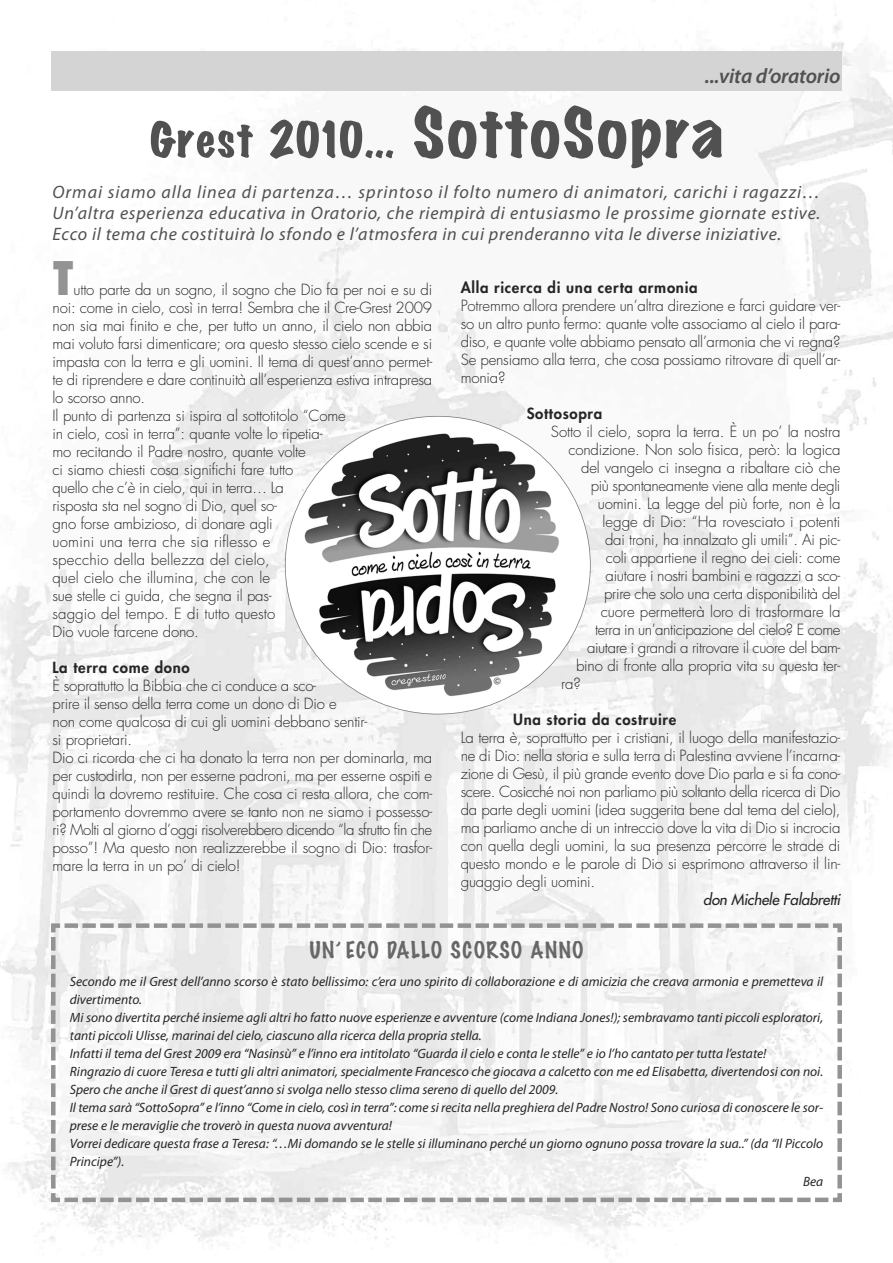
<style>
.page{position:relative;width:893px;height:1263px;background:#fff}
.page>*{position:absolute;margin:0;border:0;box-sizing:border-box;transform-origin:0 0}
.t1{font:800 51px "Marking Pen";letter-spacing:.04em;color:#525152}
.t2{font:800 condensed 45px "Futura";color:#939393}
.t3{font:100 21px "Marker Felt";letter-spacing:.055em;color:#686768}
.t4{font:italic 600 21px "Myriad Pro";letter-spacing:-.01em;color:#525152}
.t5{font:italic 18px/21px "Myriad Pro";letter-spacing:.04em;color:#525152;text-align:justify}
.t6{font:300 15px/18px "Futura";letter-spacing:-.015em;color:#272627}
.t7{font:800 15px "Futura";letter-spacing:.045em;color:#272627}
.t8{font:italic 15px "Futura";letter-spacing:-.01em;color:#272627}
.t9{font:italic 13.5px/18px "Myriad Pro";color:#272627}
.s1{font-size:72px}
</style>
<div class="page">
<img style="left:0;top:14px;width:893px;height:1242px">
<div style="left:51px;top:51px;width:791px;height:39px;background:#d4d4d4"></div>
<div style="left:286px;top:417px;width:304px;height:297px;background:#fff;border-radius:50%"></div>
<img style="left:300px;top:430px;width:265px;height:271px">
<svg style="left:49px;top:921px;width:795px;height:283px"></svg>
<h3 class="t4" style="left:705px;top:68px;width:137px">...vita d’oratorio</h3>
<h1 class="t1" style="left:150px;top:111px;width:575px">Grest 2010... <span class="s1">SottoSopra</span></h1>
<p class="t5" style="left:53px;top:183px;width:769px">Ormai siamo alla linea di partenza… sprintoso il folto numero di animatori, carichi i ragazzi… Un’altra esperienza educativa in Oratorio, che riempirà di entusiasmo le prossime giornate estive.<br>Ecco il tema che costituirà lo sfondo e l’atmosfera in cui prenderanno vita le diverse iniziative.</p>
<h2 class="t2" style="left:53px;top:259px;width:23px">T</h2>
<p class="t6" style="left:53px;top:281px;width:381px;text-indent:21px">utto parte da un sogno, il sogno che Dio fa per noi e su di noi: come in cielo, così in terra! Sembra che il Cre-Grest 2009 non sia mai finito e che, per tutto un anno, il cielo non abbia mai voluto farsi dimenticare; ora questo stesso cielo scende e si impasta con la terra e gli uomini. Il tema di quest’anno permet&shy;te di riprendere e dare continuità all’esperienza estiva intrapresa lo scorso anno.<br>Il punto di partenza si ispira al sottotitolo “Come<br>in cielo, così in terra”: quante volte lo ripetia-<br>mo recitando il Padre nostro, quante volte<br>ci siamo chiesti cosa significhi fare tutto<br>quello che c’è in cielo, qui in terra… La<br>risposta sta nel sogno di Dio, quel so-<br>gno forse ambizioso, di donare agli<br>uomini una terra che sia riflesso e<br>specchio della bellezza del cielo,<br>quel cielo che illumina, che con le<br>sue stelle ci guida, che segna il pas-<br>saggio del tempo. E di tutto questo<br>Dio vuole farcene dono.</p>
<p class="t7" style="left:53px;top:660px;width:139px">La terra come dono</p>
<p class="t6" style="left:53px;top:677px;width:381px">È soprattutto la Bibbia che ci conduce a sco-<br>prire il senso della terra come un dono di Dio e<br>non come qualcosa di cui gli uomini debbano sentir-<br>si proprietari.<br>Dio ci ricorda che ci ha donato la terra non per dominarla, ma per custodirla, non per esserne padroni, ma per esserne ospiti e quindi la dovremo restituire. Che cosa ci resta allora, che com&shy;portamento dovremmo avere se tanto non ne siamo i possesso&shy;ri? Molti al giorno d’oggi risolverebbero dicendo “la sfrutto fin che posso”! Ma questo non realizzerebbe il sogno di Dio: trasfor&shy;mare la terra in un po’ di cielo!</p>
<p class="t7" style="left:461px;top:280px;width:238px">Alla ricerca di una certa armonia</p>
<p class="t6" style="left:461px;top:297px;width:381px;text-align:justify">Potremmo allora prendere un’altra direzione e farci guidare ver&shy;so un altro punto fermo: quante volte associamo al cielo il para&shy;diso, e quante volte abbiamo pensato all’armonia che vi regna?<br>Se pensiamo alla terra, che cosa possiamo ritrovare di quell’ar&shy;monia?</p>
<p class="t7" style="left:527px;top:406px;width:77px">Sottosopra</p>
<p class="t6" style="left:551px;top:423px;width:291px">Sotto il cielo, sopra la terra. È un po’ la nostra</p>
<p class="t6" style="left:568px;top:441px;width:274px">condizione. Non solo fisica, però: la logica</p>
<p class="t6" style="left:581px;top:459px;width:261px">del vangelo ci insegna a ribaltare ciò che</p>
<p class="t6" style="left:591px;top:477px;width:251px">più spontaneamente viene alla mente degli</p>
<p class="t6" style="left:598px;top:495px;width:244px">uomini. La legge del più forte, non è la</p>
<p class="t6" style="left:603px;top:513px;width:239px">legge di Dio: “Ha rovesciato i potenti</p>
<p class="t6" style="left:605px;top:531px;width:237px">dai troni, ha innalzato gli umili”. Ai pic-</p>
<p class="t6" style="left:606px;top:549px;width:236px">coli appartiene il regno dei cieli: come</p>
<p class="t6" style="left:606px;top:567px;width:236px">aiutare i nostri bambini e ragazzi a sco-</p>
<p class="t6" style="left:604px;top:585px;width:238px">prire che solo una certa disponibilità del</p>
<p class="t6" style="left:601px;top:603px;width:241px">cuore permetterà loro di trasformare la</p>
<p class="t6" style="left:595px;top:621px;width:247px">terra in un’anticipazione del cielo? E come</p>
<p class="t6" style="left:587px;top:639px;width:255px">aiutare i grandi a ritrovare il cuore del bam-</p>
<p class="t6" style="left:576px;top:657px;width:266px">bino di fronte alla propria vita su questa ter-</p>
<p class="t6" style="left:561px;top:675px;width:21px">ra?</p>
<p class="t7" style="left:513px;top:712px;width:165px">Una storia da costruire</p>
<p class="t6" style="left:461px;top:729px;width:381px;text-align:justify">La terra è, soprattutto per i cristiani, il luogo della manifestazio&shy;ne di Dio: nella storia e sulla terra di Palestina avviene l’incarna&shy;zione di Gesù, il più grande evento dove Dio parla e si fa cono&shy;scere. Cosicché noi non parliamo più soltanto della ricerca di Dio da parte degli uomini (idea suggerita bene dal tema del cielo), ma parliamo anche di un intreccio dove la vita di Dio si incrocia con quella degli uomini, la sua presenza percorre le strade di questo mondo e le parole di Dio si esprimono attraverso il lin&shy;guaggio degli uomini.</p>
<p class="t8" style="left:703px;top:892px;width:139px">don Michele Falabretti</p>
<h3 class="t3" style="left:309px;top:940px;width:276px">UN’ ECO DALLO SCORSO ANNO</h3>
<p class="t9" style="left:70px;top:974px;width:755px">Secondo me il Grest dell’anno scorso è stato bellissimo: c’era uno spirito di collaborazione e di amicizia che creava armonia e premetteva il divertimento.<br>Mi sono divertita perché insieme agli altri ho fatto nuove esperienze e avventure (come Indiana Jones!); sembravamo tanti piccoli esploratori, tanti piccoli Ulisse, marinai del cielo, ciascuno alla ricerca della propria stella.<br>Infatti il tema del Grest 2009 era “Nasinsù” e l’inno era intitolato “Guarda il cielo e conta le stelle” e io l’ho cantato per tutta l’estate!<br>Ringrazio di cuore Teresa e tutti gli altri animatori, specialmente Francesco che giocava a calcetto con me ed Elisabetta, divertendosi con noi.<br>Spero che anche il Grest di quest’anno si svolga nello stesso clima sereno di quello del 2009.<br>Il tema sarà “SottoSopra” e l’inno “Come in cielo, così in terra”: come si recita nella preghiera del Padre Nostro! Sono curiosa di conoscere le sor&shy;prese e le meraviglie che troverò in questa nuova avventura!<br>Vorrei dedicare questa frase a Teresa: “…Mi domando se le stelle si illuminano perché un giorno ognuno possa trovare la sua..” (da “Il Piccolo Principe”).</p>
<p class="t9" style="left:803px;top:1173px;width:22px">Bea</p>
</div>
